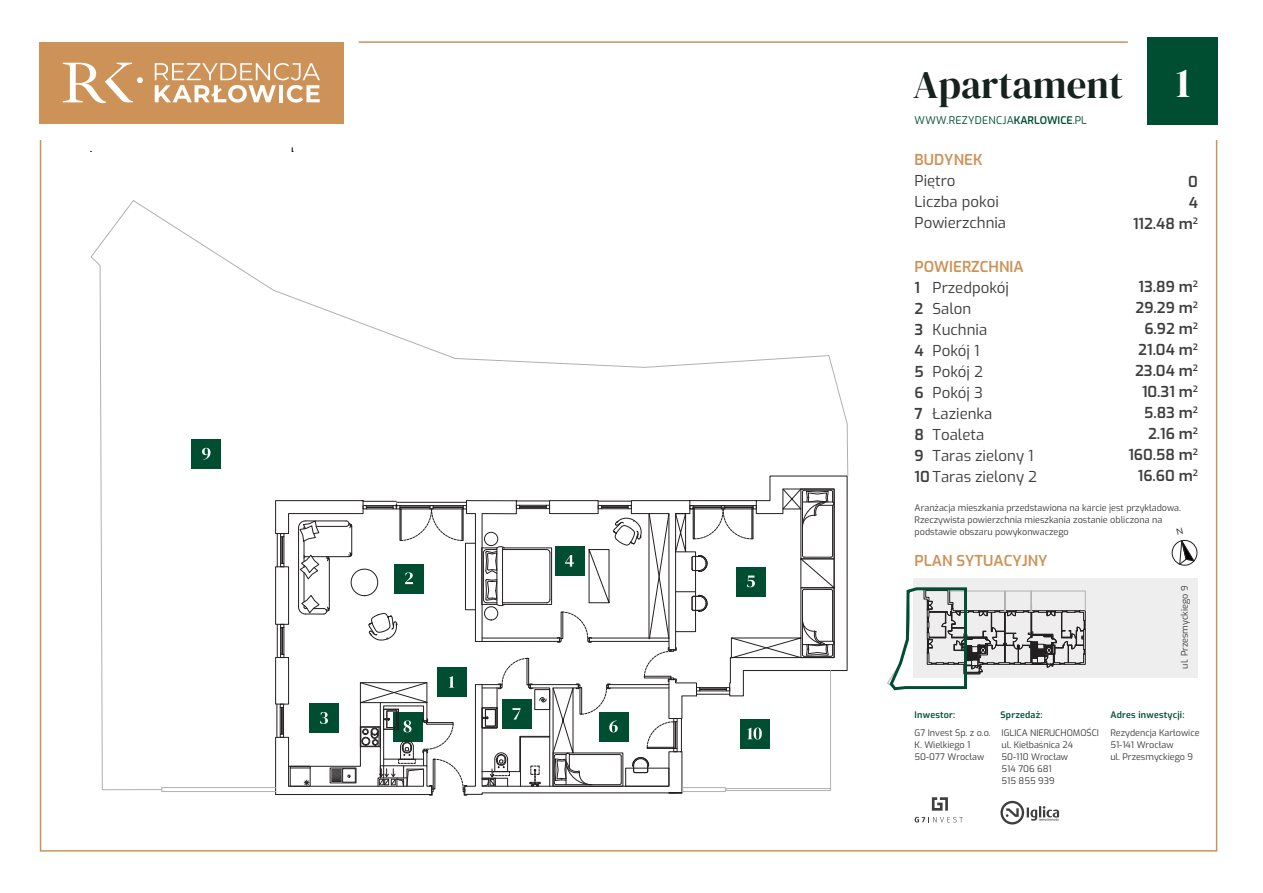
<style>
.page{position:relative;width:1263px;height:893px;background:#fff}
.page>*{position:absolute;margin:0;border:0;box-sizing:border-box;transform-origin:0 0}
.t1{font:42px "DM Serif Display";color:#fff}
.t2{font:39px "DM Serif Display";color:#16221d}
.t3{font:15px/21px "Exo";color:#3e3e3f}
.t4{font:600 15px/21px "Exo";color:#3e3e3f;text-align:right}
.t5{font:600 15px "Exo";color:#cd9257}
.t6{font:10.5px "Exo";letter-spacing:.025em;color:#004e32}
.t7{font:9px/12px "Exo";color:#3e3e3f}
.t8{font:600 9px "Exo";letter-spacing:.025em;color:#004e32}
.s1{font-weight:600}
</style>
<div class="page">
<div style="left:1147px;top:37px;width:71px;height:87px;background:#004e32"></div>
<div style="left:39px;top:42px;width:305px;height:82px;background:#cd9257"></div>
<svg style="left:63px;top:63px;width:80px;height:40px"></svg>
<svg style="left:155px;top:63px;width:165px;height:40px"></svg>
<hr style="left:359px;top:41px;width:769px;height:2px;background:#cd9257">
<div style="left:913px;top:578px;width:285px;height:99px;background:#eeeeef"></div>
<svg style="left:1000px;top:801px;width:59px;height:23px"></svg>
<svg style="left:932px;top:797px;width:16px;height:14px"></svg>
<svg style="left:915px;top:817px;width:48px;height:5px"></svg>
<div style="left:161px;top:787px;width:43px;height:5px;border:1px solid #aeb1b2"></div>
<svg style="left:91px;top:200px;width:757px;height:590px"></svg>
<hr style="left:830px;top:670px;width:1px;height:119px;background:#aeb1b2">
<div style="left:682px;top:787px;width:43px;height:5px;border:1px solid #aeb1b2"></div>
<div style="left:726px;top:788px;width:105px;height:3px;border:1px solid #aeb1b2"></div>
<hr style="left:204px;top:787px;width:72px;height:1px;background:#aeb1b2">
<hr style="left:204px;top:791px;width:72px;height:1px;background:#aeb1b2">
<svg style="left:887px;top:587px;width:199px;height:104px"></svg>
<svg style="left:1172px;top:539px;width:25px;height:26px"></svg>
<h2 class="t2" style="left:913px;top:62px;width:211px">Apartament</h2>
<h1 class="t1" style="left:1176px;top:59px;width:16px">1</h1>
<p class="t6" style="left:915px;top:113px;width:174px">WWW.REZYDENCJA<span class="s1">KARLOWICE</span>.PL</p>
<h3 class="t5" style="left:915px;top:149px;width:69px">BUDYNEK</h3>
<h3 class="t3" style="left:915px;top:170px;width:93px">Piętro<br>Liczba pokoi<br>Powierzchnia</h3>
<h3 class="t4" style="left:1133px;top:170px;width:67px">0<br>4<br>112.48 m<sup>2</sup></h3>
<h3 class="t5" style="left:915px;top:255px;width:110px">POWIERZCHNIA</h3>
<h3 class="t4" style="left:915px;top:276px;width:11px;text-align:left">1<br>2<br>3<br>4<br>5<br>6<br>7<br>8<br>9</h3>
<h3 class="t4" style="left:1128px;top:275px;width:71px">13.89 m<sup>2<br></sup>29.29 m<sup>2<br></sup>6.92 m<sup>2<br></sup>21.04 m<sup>2<br></sup>23.04 m<sup>2<br></sup>10.31 m<sup>2<br></sup>5.83 m<sup>2<br></sup>2.16 m<sup>2<br></sup>160.58 m<sup>2<br></sup>16.60 m<sup>2</sup></h3>
<h3 class="t3" style="left:933px;top:276px;width:78px">Przedpokój</h3>
<h3 class="t3" style="left:933px;top:297px;width:40px">Salon</h3>
<h3 class="t3" style="left:933px;top:318px;width:56px">Kuchnia</h3>
<h3 class="t3" style="left:933px;top:339px;width:48px">Pokój 1</h3>
<h3 class="t3" style="left:933px;top:360px;width:52px">Pokój 2</h3>
<h3 class="t3" style="left:933px;top:381px;width:52px">Pokój 3</h3>
<h3 class="t3" style="left:933px;top:402px;width:61px">Łazienka</h3>
<h3 class="t3" style="left:933px;top:423px;width:53px">Toaleta</h3>
<h3 class="t3" style="left:933px;top:444px;width:103px">Taras zielony 1</h3>
<h3 class="t3" style="left:915px;top:465px;width:124px"><span class="s1">10</span> Taras zielony 2</h3>
<p class="t7" style="left:915px;top:502px;width:268px">Aranżacja mieszkania przedstawiona na karcie jest przykładowa.<br>Rzeczywista powierzchnia mieszkania zostanie obliczona na podstawie obszaru powykonwaczego</p>
<h3 class="t5" style="left:915px;top:549px;width:134px">PLAN SYTUACYJNY</h3>
<p class="t7" style="left:1178px;top:669px;width:84px;rotate:-90deg">ul. Przesmyckiego 9</p>
<p class="t8" style="left:915px;top:708px;width:42px">Inwestor:</p>
<p class="t8" style="left:1000px;top:708px;width:44px">Sprzedaż:</p>
<p class="t8" style="left:1110px;top:708px;width:76px">Adres inwestycji:</p>
<p class="t7" style="left:915px;top:727px;width:78px">G7 Invest Sp. z o.o.<br>K. Wielkiego 1<br>50-077 Wrocław</p>
<p class="t7" style="left:1001px;top:727px;width:99px">IGLICA NIERUCHOMOŚCI ul. Kiełbaśnica 24<br>50-110 Wrocław<br>514 706 681<br>515 855 939</p>
<p class="t7" style="left:1110px;top:727px;width:91px">Rezydencja Karłowice<br>51-141 Wrocław<br>ul. Przesmyckiego 9</p>
</div>
